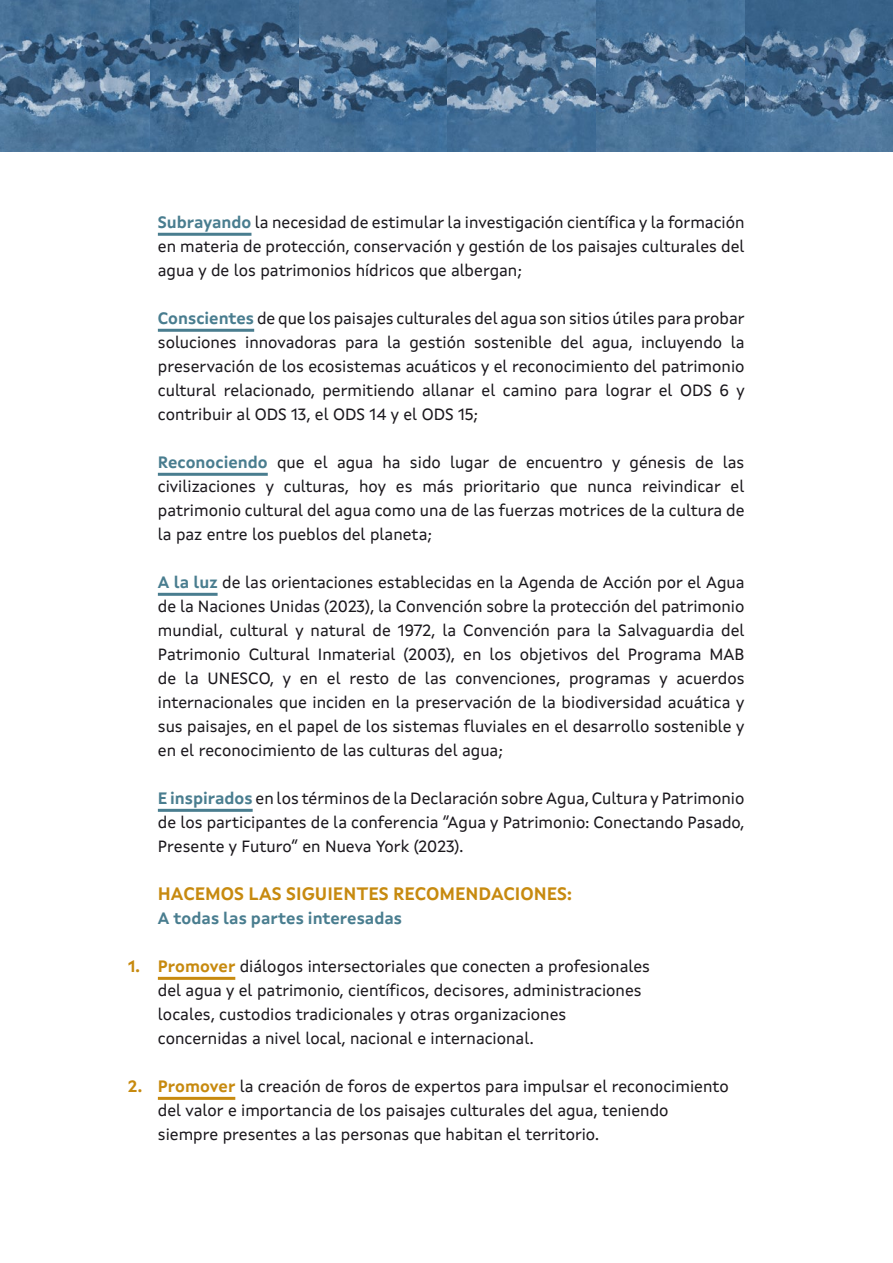
<style>
.page{position:relative;width:893px;height:1263px;background:#fff}
.page>*{position:absolute;margin:0;border:0;box-sizing:border-box;transform-origin:0 0}
.t1{font:700 18px "Xunta Sans";color:#c78a0f}
.t2{font:16.5px/24px "Xunta Sans";color:#1a171c;text-align:justify}
.t3{font:700 16.5px "Xunta Sans";color:#497d8f}
.s1{font-weight:700;color:#497d8f}
.s2{font-weight:700;color:#c78a0f}
</style>
<div class="page">
<hr style="left:158px;top:233px;width:93px;height:3px;background:#497d8f">
<hr style="left:158px;top:329px;width:96px;height:3px;background:#497d8f">
<hr style="left:158px;top:473px;width:110px;height:3px;background:#497d8f">
<hr style="left:158px;top:593px;width:60px;height:3px;background:#497d8f">
<hr style="left:158px;top:809px;width:95px;height:3px;background:#497d8f">
<hr style="left:158px;top:977px;width:77px;height:3px;background:#c78a0f">
<hr style="left:158px;top:1097px;width:77px;height:3px;background:#c78a0f">
<img style="left:0;top:0;width:893px;height:152px">
<p class="t2" style="left:158px;top:210px;width:588px"><span class="s1">Subrayando</span> la necesidad de estimular la investigación científica y la formación en materia de protección, conservación y gestión de los paisajes culturales del agua y de los patrimonios hídricos que albergan;</p>
<p class="t2" style="left:158px;top:306px;width:588px"><span class="s1">Conscientes</span> de que los paisajes culturales del agua son sitios útiles para probar soluciones innovadoras para la gestión sostenible del agua, incluyendo la preservación de los ecosistemas acuáticos y el reconocimiento del patrimonio cultural relacionado, permitiendo allanar el camino para lograr el ODS 6 y contribuir al ODS 13, el ODS 14 y el ODS 15;</p>
<p class="t2" style="left:158px;top:450px;width:588px"><span class="s1">Reconociendo</span> que el agua ha sido lugar de encuentro y génesis de las civilizaciones y culturas, hoy es más prioritario que nunca reivindicar el patrimonio cultural del agua como una de las fuerzas motrices de la cultura de la paz entre los pueblos del planeta;</p>
<p class="t2" style="left:158px;top:570px;width:588px"><span class="s1">A la luz</span> de las orientaciones establecidas en la Agenda de Acción por el Agua de la Naciones Unidas (2023), la Convención sobre la protección del patrimonio mundial, cultural y natural de 1972, la Convención para la Salvaguardia del Patrimonio Cultural Inmaterial (2003), en los objetivos del Programa MAB de la UNESCO, y en el resto de las convenciones, programas y acuerdos internacionales que inciden en la preservación de la biodiversidad acuática y sus paisajes, en el papel de los sistemas fluviales en el desarrollo sostenible y en el reconocimiento de las culturas del agua;</p>
<p class="t2" style="left:158px;top:786px;width:588px"><span class="s1">E inspirados</span> en los términos de la Declaración sobre Agua, Cultura y Patrimonio de los participantes de la conferencia “Agua y Patrimonio: Conectando Pasado, Presente y Futuro” en Nueva York (2023).</p>
<p class="t1" style="left:158px;top:883px;width:26px">Hace</p>
<p class="t1" style="left:205px;top:883px;width:200px">mos las siguientes rec</p>
<p class="t1" style="left:426px;top:883px;width:65px">omendac</p>
<p class="t1" style="left:515px;top:883px;width:58px">iones:</p>
<p class="t3" style="left:158px;top:909px;width:246px">A todas las partes interesadas</p>
<p class="t2" style="left:158px;top:954px;width:494px;text-align:left;text-indent:-30px"><span class="s2">1. Promover</span> diálogos intersectoriales que conecten a profesionales del agua y el patrimonio, científicos, decisores, administraciones locales, custodios tradicionales y otras organizaciones concernidas a nivel local, nacional e internacional.</p>
<p class="t2" style="left:158px;top:1074px;width:572px;text-align:left;text-indent:-30px"><span class="s2">2. Promover</span> la creación de foros de expertos para impulsar el reconocimiento del valor e importancia de los paisajes culturales del agua, teniendo siempre presentes a las personas que habitan el territorio.</p>
</div>
